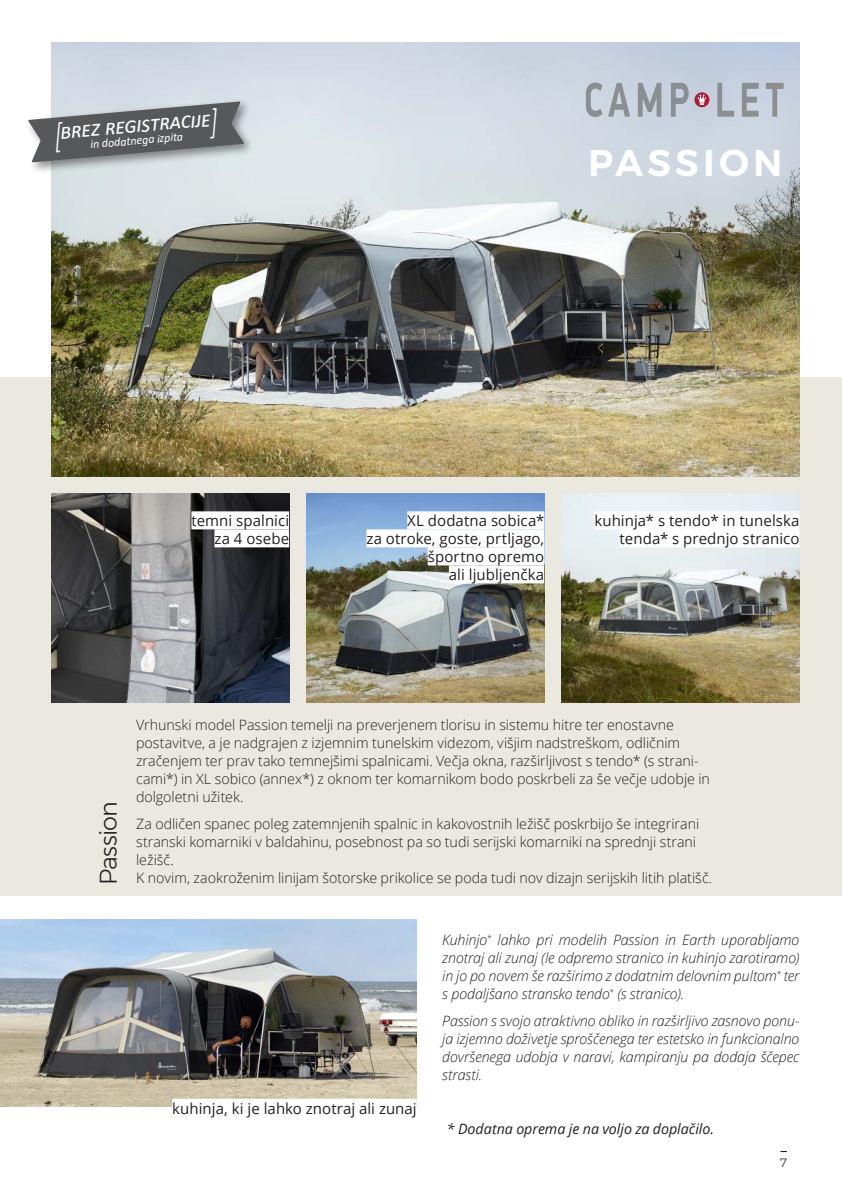
<style>
.page{position:relative;width:842px;height:1183px;background:#fff}
.page>*{position:absolute;margin:0;border:0;box-sizing:border-box;transform-origin:0 0}
.t1{font:500 45px "Montserrat";letter-spacing:.055em;color:#fff}
.t2{font:300 24px "Montserrat";letter-spacing:-.035em;color:#231f20}
.t3{font:italic 22.5px "Calibri";color:#fff}
.t4{font:15px/18px "Open Sans";letter-spacing:.005em;color:#231f20;text-align:right}
.t5{font:300 14.25px/18px "Open Sans";letter-spacing:-.005em;color:#231f20}
.t6{font:italic 300 14.25px/18px "Open Sans";letter-spacing:-.005em;color:#231f20;text-align:justify}
.t7{font:italic 14.25px "Open Sans";letter-spacing:-.005em;color:#231f20}
.t8{font:italic 12px "Calibri";color:#fff}
.t9{font:300 12px "Montserrat";color:#231f20}
.s1{font-weight:300;font-size:35.4px}
</style>
<div class="page">
<div style="left:0;top:377px;width:842px;height:518px;background:#ebe9df"></div>
<img style="left:51px;top:43px;width:748px;height:433px">
<img style="left:0;top:919px;width:417px;height:187px">
<img style="left:51px;top:493px;width:238px;height:209px">
<img style="left:306px;top:493px;width:238px;height:209px">
<img style="left:561px;top:493px;width:238px;height:209px">
<div style="left:191px;top:511px;width:98px;height:18px;background:#fff"></div>
<div style="left:214px;top:529px;width:75px;height:18px;background:#fff"></div>
<div style="left:407px;top:511px;width:137px;height:18px;background:#fff"></div>
<div style="left:366px;top:529px;width:178px;height:18px;background:#fff"></div>
<div style="left:428px;top:547px;width:116px;height:18px;background:#fff"></div>
<div style="left:449px;top:565px;width:95px;height:18px;background:#fff"></div>
<div style="left:594px;top:511px;width:205px;height:18px;background:#fff"></div>
<div style="left:620px;top:529px;width:179px;height:18px;background:#fff"></div>
<div style="left:172px;top:1098px;width:245px;height:18px;background:#fff"></div>
<div style="left:25px;top:98px;width:230px;height:76px;background:#231f20;opacity:.5"></div>
<svg style="left:28px;top:101px;width:216px;height:61px;background:#7e8183"></svg>
<svg style="left:766px;top:83px;width:18px;height:34px"></svg>
<svg style="left:717px;top:83px;width:17px;height:34px"></svg>
<svg style="left:742px;top:83px;width:17px;height:34px"></svg>
<svg style="left:671px;top:83px;width:18px;height:34px"></svg>
<svg style="left:638px;top:83px;width:23px;height:34px"></svg>
<svg style="left:586px;top:82px;width:44px;height:35px;background:#b2b9c1"></svg>
<svg style="left:694px;top:92px;width:15px;height:15px"></svg>
<svg style="left:697px;top:94px;width:9px;height:11px"></svg>
<h3 class="t3" style="left:52px;top:116px;width:166px;rotate:-5deg"><span class="s1">[</span>brez registracije<span class="s1">]</span></h3>
<p class="t8" style="left:90px;top:136px;width:94px;rotate:-5deg">in dodatnega izpita</p>
<h1 class="t1" style="left:587px;top:124px;width:198px">passion</h1>
<p class="t4" style="left:191px;top:511px;width:99px">temni spalnici za 4 osebe</p>
<p class="t4" style="left:366px;top:511px;width:179px">XL dodatna sobica*<br>za otroke, goste, prtljago, športno opremo<br>ali ljubljenčka</p>
<p class="t4" style="left:594px;top:511px;width:207px">kuhinja* s tendo* in tunelska tenda* s prednjo stranico</p>
<h2 class="t2" style="left:90px;top:884px;width:85px;rotate:-90deg">Passion</h2>
<p class="t5" style="left:136px;top:715px;width:575px">Vrhunski model Passion temelji na preverjenem tlorisu in sistemu hitre ter enostavne postavitve, a je nadgrajen z izjemnim tunelskim videzom, višjim nadstreškom, odličnim zračenjem ter prav tako temnejšimi spalnicami. Večja okna, razširljivost s tendo* (s strani&shy;cami*) in XL sobico (annex*) z oknom ter komarnikom bodo poskrbeli za še večje udobje in dolgoletni užitek.</p>
<p class="t5" style="left:136px;top:813px;width:578px">Za odličen spanec poleg zatemnjenih spalnic in kakovostnih ležišč poskrbijo še integrirani stranski komarniki v baldahinu, posebnost pa so tudi serijski komarniki na sprednji strani ležišč.<br>K novim, zaokroženim linijam šotorske prikolice se poda tudi nov dizajn serijskih litih platišč.</p>
<p class="t4" style="left:172px;top:1098px;width:246px">kuhinja, ki je lahko znotraj ali zunaj</p>
<p class="t6" style="left:442px;top:930px;width:359px">Kuhinjo<sup>*</sup> lahko pri modelih Passion in Earth uporabljamo znotraj ali zunaj (le odpremo stranico in kuhinjo zarotiramo) in jo po novem še razširimo z dodatnim delovnim pultom<sup>*</sup> ter s podaljšano stransko tendo<sup>*</sup> (s stranico).</p>
<p class="t6" style="left:442px;top:1010px;width:359px">Passion s svojo atraktivno obliko in razširljivo zasnovo ponu&shy;ja izjemno doživetje sproščenega ter estetsko in funkcionalno dovršenega udobja v naravi, kampiranju pa dodaja ščepec strasti.</p>
<p class="t7" style="left:447px;top:1118px;width:269px">* Dodatna oprema je na voljo za doplačilo.</p>
<p class="t9" style="left:780px;top:1153px;width:8px">7</p>
</div>
